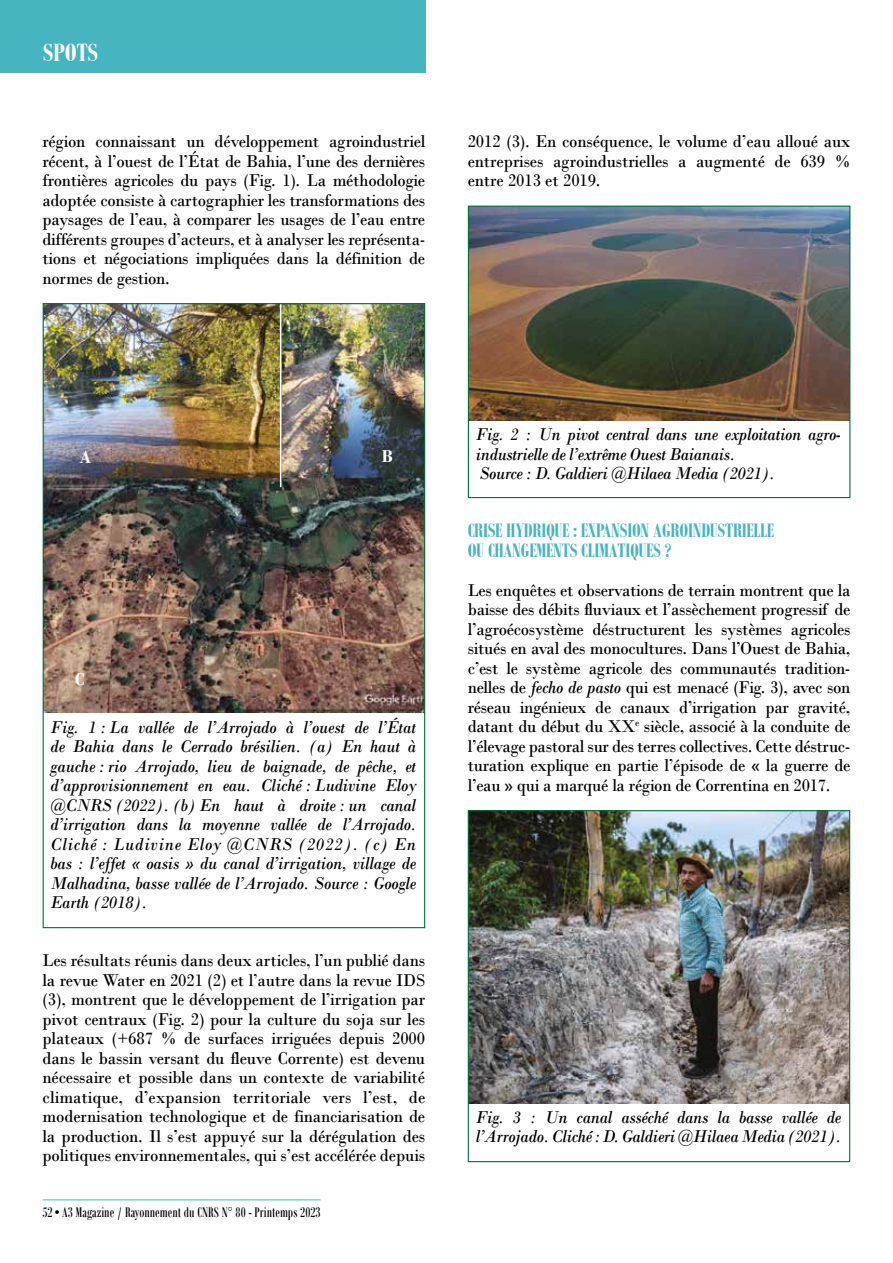
<style>
.page{position:relative;width:893px;height:1263px;background:#fff}
.page>*{position:absolute;margin:0;border:0;box-sizing:border-box;transform-origin:0 0}
.t1{font:700 27px "Bodoni MT Condensed";color:#fff}
.t2{font:700 21px/19.5px "Bodoni MT Condensed";letter-spacing:-.01em;color:#46b5bf;scale:.95 1}
.t3{font:18px/19.5px "Bodoni";letter-spacing:-.01em;color:#000;text-align:justify;scale:.95 1}
.t4{font:italic 18px/19.5px "Bodoni";letter-spacing:-.02em;color:#000;scale:.95 1}
.t5{font:700 18px "Bodoni";color:#fff;scale:.95 1}
.t6{font:15px "Bodoni MT Condensed";color:#000}
.s1{font-style:italic}
</style>
<div class="page">
<hr style="left:43px;top:1199px;width:278px;height:1px;background:#46b5bf">
<div style="left:0;top:0;width:426px;height:73px;background:#46b5bf"></div>
<img style="left:45px;top:305px;width:378px;height:408px">
<hr style="left:280px;top:304px;width:1px;height:183px;background:#fff">
<img style="left:470px;top:208px;width:378px;height:212px">
<div style="left:468px;top:206px;width:382px;height:292px;border:1px solid #007039"></div>
<img style="left:470px;top:812px;width:378px;height:291px">
<div style="left:468px;top:810px;width:382px;height:352px;border:1px solid #007039"></div>
<h1 class="t1" style="left:43px;top:36px;width:57px">SPOTS</h1>
<p class="t3" style="left:43px;top:132px;width:404px">région connaissant un développement agroindustriel récent, à l’ouest de l’État de Bahia, l’une des dernières frontières agricoles du pays (Fig. 1). La méthodologie adoptée consiste à cartographier les transformations des paysages de l’eau, à comparer les usages de l’eau entre différents groupes d’acteurs, et à analyser les représenta&shy;tions et négociations impliquées dans la définition de normes de gestion.</p>
<p class="t3" style="left:468px;top:132px;width:404px">2012 (3). En conséquence, le volume d’eau alloué aux entreprises agroindustrielles a augmenté de 639 % entre 2013 et 2019.</p>
<p class="t5" style="left:79px;top:446px;width:14px">A</p>
<p class="t5" style="left:382px;top:445px;width:13px">B</p>
<p class="t5" style="left:75px;top:669px;width:11px">C</p>
<p class="t4" style="left:51px;top:717px;width:386px;text-align:justify">Fig. 1 : La vallée de l’Arrojado à l’ouest de l’État de Bahia dans le Cerrado brésilien. (a) En haut à gauche : rio Arrojado, lieu de baignade, de pêche, et d’approvisionnement en eau. Cliché : Ludivine Eloy @CNRS (2022). (b) En haut à droite : un canal d’irrigation dans la moyenne vallée de l’Arrojado.<br>Cliché : Ludivine Eloy @CNRS (2022). (c) En bas : l’effet « oasis » du canal d’irrigation, village de Malhadina, basse vallée de l’Arrojado. Source : Google Earth (2018).</p>
<p class="t3" style="left:43px;top:951px;width:404px">Les résultats réunis dans deux articles, l’un publié dans la revue Water en 2021 (2) et l’autre dans la revue IDS (3), montrent que le développement de l’irrigation par pivot centraux (Fig. 2) pour la culture du soja sur les plateaux (+687 % de surfaces irriguées depuis 2000 dans le bassin versant du fleuve Corrente) est devenu nécessaire et possible dans un contexte de variabilité climatique, d’expansion territoriale vers l’est, de modernisation technologique et de financiarisation de la production. Il s’est appuyé sur la dérégulation des politiques environnementales, qui s’est accélérée depuis</p>
<p class="t6" style="left:43px;top:1203px;width:280px">52 • A3 Magazine / Rayonnement du CNRS N° 80 - Printemps 2023</p>
<p class="t4" style="left:476px;top:424px;width:386px">Fig. 2 : Un pivot central dans une exploitation agro&shy;industrielle de l’extrême Ouest Baianais.<br>Source : D. Galdieri @Hilaea Media (2021).</p>
<p class="t2" style="left:468px;top:520px;width:324px">CRISE HYDRIQUE : EXPANSION AGROINDUSTRIELLE<br>OU CHANGEMENTS CLIMATIQUES ?</p>
<p class="t3" style="left:468px;top:580px;width:404px">Les enquêtes et observations de terrain montrent que la baisse des débits fluviaux et l’assèchement progressif de l’agroécosystème déstructurent les systèmes agricoles situés en aval des monocultures. Dans l’Ouest de Bahia, c’est le système agricole des communautés tradition&shy;nelles de <span class="s1">fecho de pasto</span> qui est menacé (Fig. 3), avec son réseau ingénieux de canaux d’irrigation par gravité, datant du début du XX<sup>e</sup> siècle, associé à la conduite de l’élevage pastoral sur des terres collectives. Cette déstruc&shy;turation explique en partie l’épisode de « la guerre de l’eau » qui a marqué la région de Correntina en 2017.</p>
<p class="t4" style="left:476px;top:1107px;width:386px">Fig. 3 : Un canal asséché dans la basse vallée de l’Arrojado. Cliché : D. Galdieri @Hilaea Media (2021).</p>
</div>
